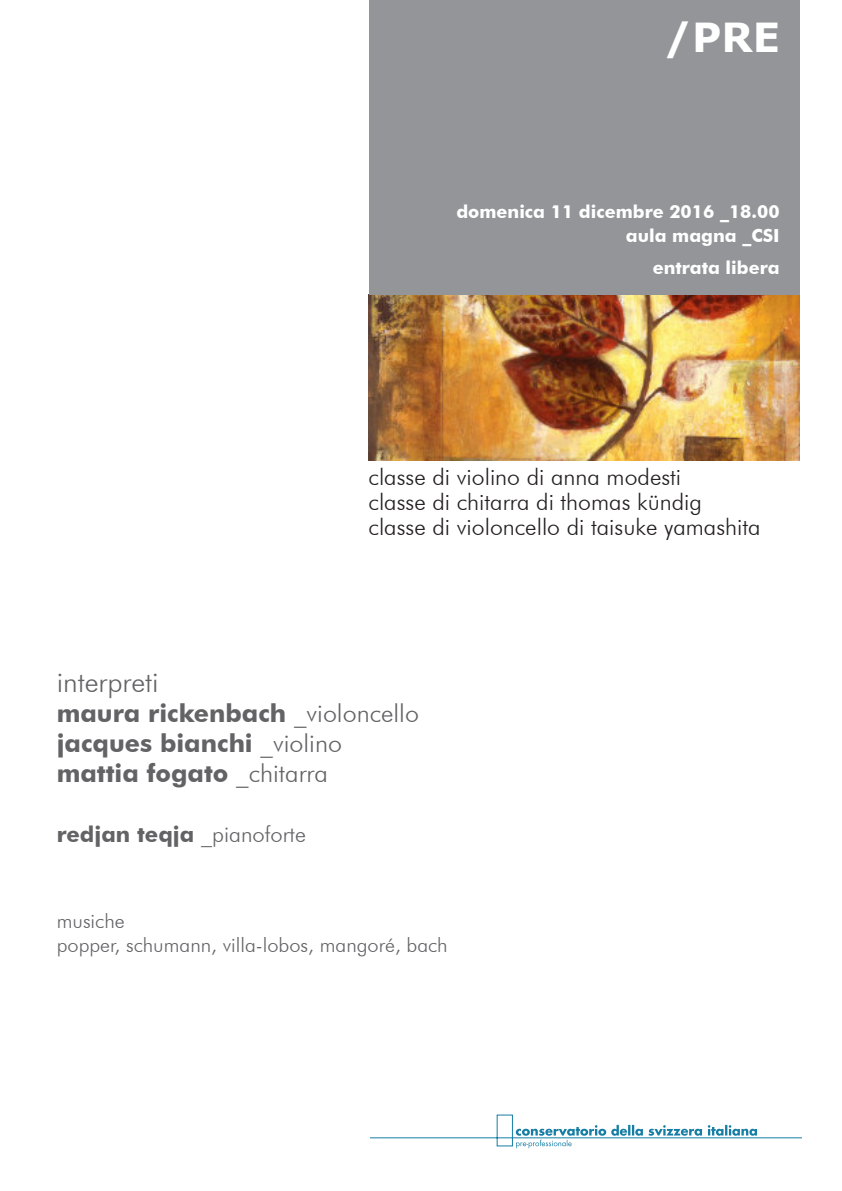
<style>
.page{position:relative;width:842px;height:1191px;background:#fff}
.page>*{position:absolute;margin:0;border:0;box-sizing:border-box;transform-origin:0 0}
.t1{font:700 40px "Verdana";color:#fff}
.t2{font:300 28px "Futura BT";color:#636366}
.t3{font:700 25px "Futura BT";color:#636366}
.t4{font:300 23px "Futura BT";color:#231f20}
.t5{font:700 22px "Futura BT";color:#636366}
.t6{font:300 20px "Futura BT";color:#636366}
.t7{font:700 18px "Futura BT";color:#fff}
.s1{font-weight:300}
</style>
<div class="page">
<img style="left:369px;top:295px;width:430px;height:165px">
<div style="left:369px;top:0;width:430px;height:295px;background:#939598"></div>
<svg style="left:370px;top:1114px;width:431px;height:34px"></svg>
<p class="t1" style="left:664px;top:10px;width:117px">/PRE</p>
<p class="t7" style="left:456px;top:200px;width:325px">domenica 11 dicembre 2016 _18.00</p>
<p class="t7" style="left:626px;top:224px;width:155px">aula magna _CSI</p>
<p class="t7" style="left:653px;top:256px;width:128px">entrata libera</p>
<p class="t4" style="left:369px;top:463px;width:314px">classe di violino di anna modesti</p>
<p class="t4" style="left:369px;top:488px;width:335px">classe di chitarra di thomas kündig</p>
<p class="t4" style="left:369px;top:513px;width:394px">classe di violoncello di taisuke yamashita</p>
<p class="t2" style="left:57px;top:665px;width:103px">interpreti</p>
<p class="t3" style="left:57px;top:698px;width:364px">maura rickenbach <span class="s1">_violoncello</span></p>
<p class="t3" style="left:57px;top:728px;width:287px">jacques bianchi <span class="s1">_violino</span></p>
<p class="t3" style="left:57px;top:758px;width:273px">mattia fogato <span class="s1">_chitarra</span></p>
<p class="t5" style="left:57px;top:820px;width:251px">redjan teqja <span class="s1">_pianoforte</span></p>
<p class="t6" style="left:57px;top:909px;width:70px">musiche</p>
<p class="t6" style="left:57px;top:933px;width:392px">popper, schumann, villa-lobos, mangoré, bach</p>
</div>
